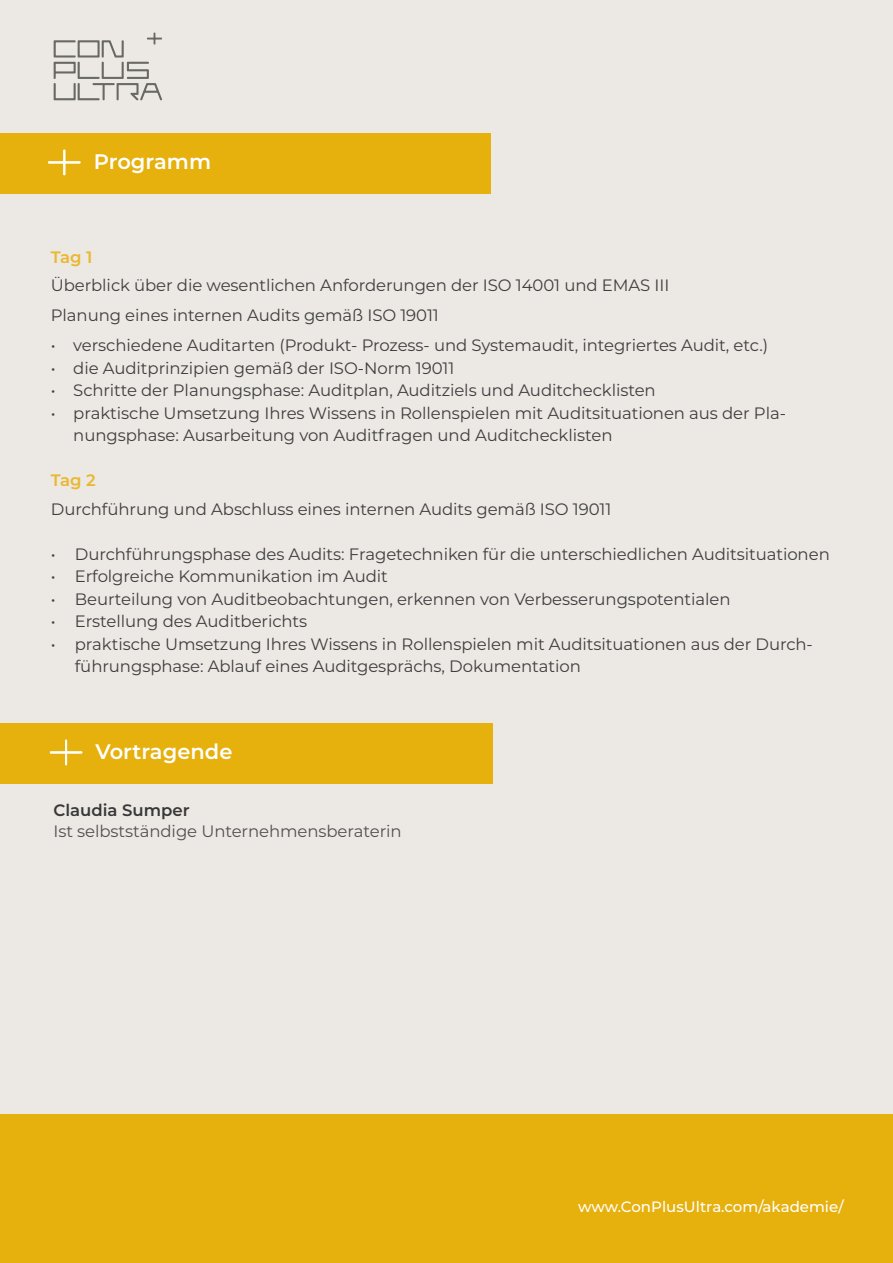
<style>
.page{position:relative;width:893px;height:1263px;background:#ece8e4}
.page>*{position:absolute;margin:0;border:0;box-sizing:border-box;transform-origin:0 0}
.t1{font:600 21px "Montserrat";color:#fff}
.t2{font:16.5px/22.5px "Montserrat";letter-spacing:-.005em;color:#3e3e3f}
.t3{font:16.5px/21px "Montserrat";letter-spacing:-.005em;color:#515153}
.t4{font:600 16.5px "Montserrat";letter-spacing:-.015em;color:#eab72d}
.t5{font:500 15px "Montserrat";color:#fff}
.s1{font-weight:600;color:#383839}
</style>
<div class="page">
<div style="left:0;top:1114px;width:893px;height:149px;background:#e6b00d"></div>
<div style="left:0;top:133px;width:490px;height:61px;background:#e6b00d"></div>
<svg style="left:48px;top:150px;width:32px;height:25px"></svg>
<svg style="left:54px;top:33px;width:108px;height:67px"></svg>
<div style="left:0;top:723px;width:492px;height:61px;background:#e6b00d"></div>
<svg style="left:50px;top:740px;width:32px;height:25px"></svg>
<p class="t1" style="left:94px;top:147px;width:119px">Programm</p>
<p class="t4" style="left:51px;top:245px;width:43px">Tag 1</p>
<p class="t2" style="left:51px;top:273px;width:620px">Überblick über die wesentlichen Anforderungen der ISO 14001 und EMAS III</p>
<p class="t2" style="left:51px;top:303px;width:390px">Planung eines internen Audits gemäß ISO 19011</p>
<p class="t2" style="left:51px;top:333px;width:719px">• verschiedene Auditarten (Produkt- Prozess- und Systemaudit, integriertes Audit, etc.)</p>
<p class="t2" style="left:51px;top:356px;width:405px">• die Auditprinzipien gemäß der ISO-Norm 19011</p>
<p class="t2" style="left:51px;top:378px;width:606px">• Schritte der Planungsphase: Auditplan, Auditziels und Auditchecklisten</p>
<p class="t2" style="left:73px;top:401px;width:714px;text-indent:-22px">• praktische Umsetzung Ihres Wissens in Rollenspielen mit Auditsituationen aus der Pla&shy;nungsphase: Ausarbeitung von Auditfragen und Auditchecklisten</p>
<p class="t4" style="left:51px;top:469px;width:46px">Tag 2</p>
<p class="t2" style="left:51px;top:497px;width:562px">Durchführung und Abschluss eines internen Audits gemäß ISO 19011</p>
<p class="t2" style="left:51px;top:542px;width:780px">• Durchführungsphase des Audits: Fragetechniken für die unterschiedlichen Auditsituationen</p>
<p class="t2" style="left:51px;top:564px;width:339px">• Erfolgreiche Kommunikation im Audit</p>
<p class="t2" style="left:51px;top:587px;width:681px">• Beurteilung von Auditbeobachtungen, erkennen von Verbesserungspotentialen</p>
<p class="t2" style="left:51px;top:609px;width:258px">• Erstellung des Auditberichts</p>
<p class="t2" style="left:75px;top:632px;width:739px;text-indent:-24px">• praktische Umsetzung Ihres Wissens in Rollenspielen mit Auditsituationen aus der Durch&shy;führungsphase: Ablauf eines Auditgesprächs, Dokumentation</p>
<p class="t1" style="left:96px;top:737px;width:138px">Vortragende</p>
<p class="t3" style="left:53px;top:799px;width:350px"><span class="s1">Claudia Sumper<br></span>Ist selbstständige Unternehmensberaterin</p>
<p class="t5" style="left:578px;top:1196px;width:267px">www.ConPlusUltra.com/akademie/</p>
</div>
